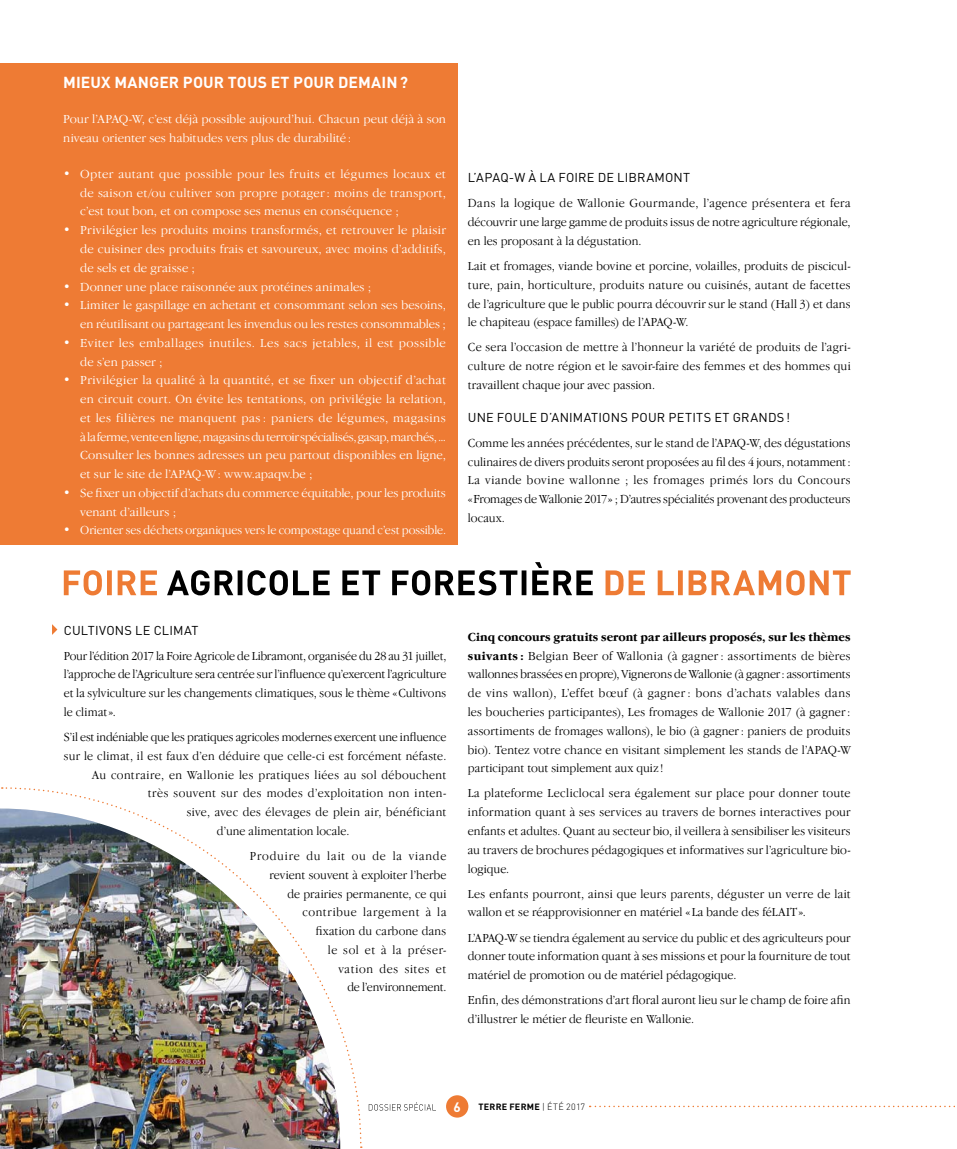
<style>
.page{position:relative;width:957px;height:1149px;background:#fff}
.page>*{position:absolute;margin:0;border:0;box-sizing:border-box;transform-origin:0 0}
.t1{font:700 15.75px "DIN";letter-spacing:.005em;color:#fff}
.t2{font:700 13.5px "DIN";color:#fff}
.t3{font:300 12.75px/18.8px "Garamond IT Cby BT";letter-spacing:.01em;color:#000;text-align:justify;scale:.95 1}
.t4{font:300 12.75px/18.8px "Garamond IT Cby BT";color:#fff;text-align:justify}
.t5{font:300 12.75px/18.8px "Garamond IT Cby BT";letter-spacing:.01em;color:#000;text-align:justify;scale:.94 1}
.t6{font:300 12.75px "Garamond IT Cby BT";letter-spacing:.03em;color:#000;scale:.94 1}
.t7{font:12.75px "DIN";letter-spacing:.015em;color:#000}
.t8{font:300 12.75px/18.8px "Garamond IT Cby BT";letter-spacing:.035em;color:#fff}
.t9{font:300 12.75px "Garamond IT Cby BT";letter-spacing:-.015em;color:#000;scale:.94 1}
.t10{font:300 12.75px "Garamond IT Cby BT";letter-spacing:.035em;color:#000;scale:.94 1}
.t11{font:700 9px "DIN";letter-spacing:.03em;color:#000}
.s1{font-weight:700}
.s2{font-weight:300}
</style>
<div class="page">
<div style="left:446px;top:1094px;width:22px;height:23px;background:#ee7b34;border-radius:50%"></div>
<svg style="left:589px;top:1105px;width:366px;height:1px"></svg>
<div style="left:0;top:64px;width:457px;height:481px;background:#ee7b34"></div>
<img style="left:0;top:808px;width:340px;height:340px">
<svg style="left:167px;top:562px;width:426px;height:33px"></svg>
<svg style="left:64px;top:570px;width:93px;height:25px"></svg>
<svg style="left:605px;top:570px;width:245px;height:25px"></svg>
<svg style="left:52px;top:624px;width:5px;height:10px"></svg>
<svg style="left:369px;top:1102px;width:64px;height:8px"></svg>
<p class="t1" style="left:63px;top:76px;width:346px">MIEUX MANGER POUR TOUS ET POUR DEMAIN ?</p>
<p class="t4" style="left:63px;top:111px;width:384px">Pour l’APAQ-W, c’est déjà possible aujourd’hui. Chacun peut déjà à son niveau orienter ses habitudes vers plus de durabilité :</p>
<p class="t4" style="left:80px;top:165px;width:367px;text-indent:-17px">• Opter autant que possible pour les fruits et légumes locaux et de saison et/ou cultiver son propre potager : moins de transport, c’est tout bon, et on compose ses menus en conséquence ;</p>
<p class="t4" style="left:80px;top:222px;width:367px;text-indent:-17px">• Privilégier les produits moins transformés, et retrouver le plaisir de cuisiner des produits frais et savoureux, avec moins d’additifs, de sels et de graisse ;</p>
<p class="t4" style="left:63px;top:278px;width:310px">• Donner une place raisonnée aux protéines animales ;</p>
<p class="t4" style="left:63px;top:297px;width:384px;text-align:right">• Limiter le gaspillage en achetant et consommant selon ses besoins, en réutilisant ou partageant les invendus ou les restes consommables ;</p>
<p class="t8" style="left:80px;top:334px;width:367px;text-indent:-17px">• Eviter les emballages inutiles. Les sacs jetables, il est possible de s’en passer ;</p>
<p class="t4" style="left:80px;top:372px;width:367px;text-indent:-17px">• Privilégier la qualité à la quantité, et se fi xer un objectif d’achat en circuit court. On évite les tentations, on privilégie la relation, et les filières ne manquent pas : paniers de légumes, magasins à la ferme, vente en ligne, magasins du terroir spécialisés, gasap, marchés, ...<br>Consulter les bonnes adresses un peu partout disponibles en ligne, et sur le site de l’APAQ-W : www.apaqw.be ;</p>
<p class="t4" style="left:80px;top:484px;width:367px;text-indent:-17px">• Se fixer un objectif d’achats du commerce équitable, pour les produits venant d’ailleurs ;</p>
<p class="t4" style="left:63px;top:522px;width:384px">• Orienter ses déchets organiques vers le compostage quand c’est possible.</p>
<p class="t7" style="left:468px;top:173px;width:224px">L’APAQ-W À LA FOIRE DE LIBRAMONT</p>
<p class="t3" style="left:468px;top:195px;width:404px">Dans la logique de Wallonie Gourmande, l’agence présentera et fera découvrir une large gamme de produits issus de notre agriculture régionale, en les proposant à la dégustation.</p>
<p class="t3" style="left:468px;top:257px;width:404px">Lait et fromages, viande bovine et porcine, volailles, produits de piscicul&shy;ture, pain, horticulture, produits nature ou cuisinés, autant de facettes de l’agriculture que le public pourra découvrir sur le stand (Hall 3) et dans le chapiteau (espace familles) de l’APAQ-W.</p>
<p class="t3" style="left:468px;top:339px;width:404px">Ce sera l’occasion de mettre à l’honneur la variété de produits de l’agri&shy;culture de notre région et le savoir-faire des femmes et des hommes qui travaillent chaque jour avec passion.</p>
<p class="t7" style="left:468px;top:412px;width:324px">UNE FOULE D’ANIMATIONS POUR PETITS ET GRANDS !</p>
<p class="t3" style="left:468px;top:434px;width:404px">Comme les années précédentes, sur le stand de l’APAQ-W, des dégustations culinaires de divers produits seront proposées au fil des 4 jours, notamment :<br>La viande bovine wallonne ; les fromages primés lors du Concours « Fromages de Wallonie 2017 » ; D’autres spécialités provenant des producteurs locaux.</p>
<p class="t7" style="left:64px;top:625px;width:136px">CULTIVONS LE CLIMAT</p>
<p class="t5" style="left:64px;top:647px;width:408px">Pour l’édition 2017 la Foire Agricole de Libramont, organisée du 28 au 31 juillet, l’approche de l’Agriculture sera centrée sur l’influence qu’exercent l’agriculture et la sylviculture sur les changements climatiques, sous le thème « Cultivons le climat ».</p>
<p class="t9" style="left:64px;top:731px;width:408px">S’il est indéniable que les pratiques agricoles modernes exercent une influence</p>
<p class="t5" style="left:64px;top:747px;width:408px">sur le climat, il est faux d’en déduire que celle-ci est forcément néfaste.</p>
<p class="t6" style="left:92px;top:769px;width:378px">Au contraire, en Wallonie les pratiques liées au sol débouchent</p>
<p class="t10" style="left:148px;top:788px;width:319px">très souvent sur des modes d’exploitation non inten-</p>
<p class="t6" style="left:187px;top:806px;width:278px">sive, avec des élevages de plein air, bénéficiant</p>
<p class="t5" style="left:217px;top:822px;width:143px">d’une alimentation locale.</p>
<p class="t5" style="left:250px;top:847px;width:211px;text-align:right">Produire du lait ou de la viande revient souvent à exploiter l’herbe<br>de prairies permanente, ce qui contribue largement à la<br>fixation du carbone dans<br>le sol et à la préser-<br>vation des sites et<br>de l’environnement.</p>
<p class="t3" style="left:468px;top:628px;width:404px"><span class="s1">Cinq concours gratuits seront par ailleurs proposés, sur les thèmes suivants :</span> Belgian Beer of Wallonia (à gagner : assortiments de bières wallonnes brassées en propre), Vignerons de Wallonie (à gagner : assortiments de vins wallon), L’effet bœuf (à gagner : bons d’achats valables dans les boucheries participantes), Les fromages de Wallonie 2017 (à gagner : assortiments de fromages wallons), le bio (à gagner : paniers de produits bio). Tentez votre chance en visitant simplement les stands de l’APAQ-W participant tout simplement aux quiz !</p>
<p class="t3" style="left:468px;top:784px;width:404px">La plateforme Lecliclocal sera également sur place pour donner toute information quant à ses services au travers de bornes interactives pour enfants et adultes. Quant au secteur bio, il veillera à sensibiliser les visiteurs au travers de brochures pédagogiques et informatives sur l’agriculture bio&shy;logique.</p>
<p class="t3" style="left:468px;top:885px;width:404px">Les enfants pourront, ainsi que leurs parents, déguster un verre de lait wallon et se réapprovisionner en matériel « La bande des féLAIT ».</p>
<p class="t3" style="left:468px;top:928px;width:404px">L’APAQ-W se tiendra également au service du public et des agriculteurs pour donner toute information quant à ses missions et pour la fourniture de tout matériel de promotion ou de matériel pédagogique.</p>
<p class="t3" style="left:468px;top:991px;width:404px">Enfin, des démonstrations d’art floral auront lieu sur le champ de foire afin d’illustrer le métier de fleuriste en Wallonie.</p>
<p class="t2" style="left:453px;top:1102px;width:9px">6</p>
<p class="t11" style="left:478px;top:1103px;width:108px">TERRE FERME <span class="s2">| ÉTÉ 2017</span></p>
</div>
